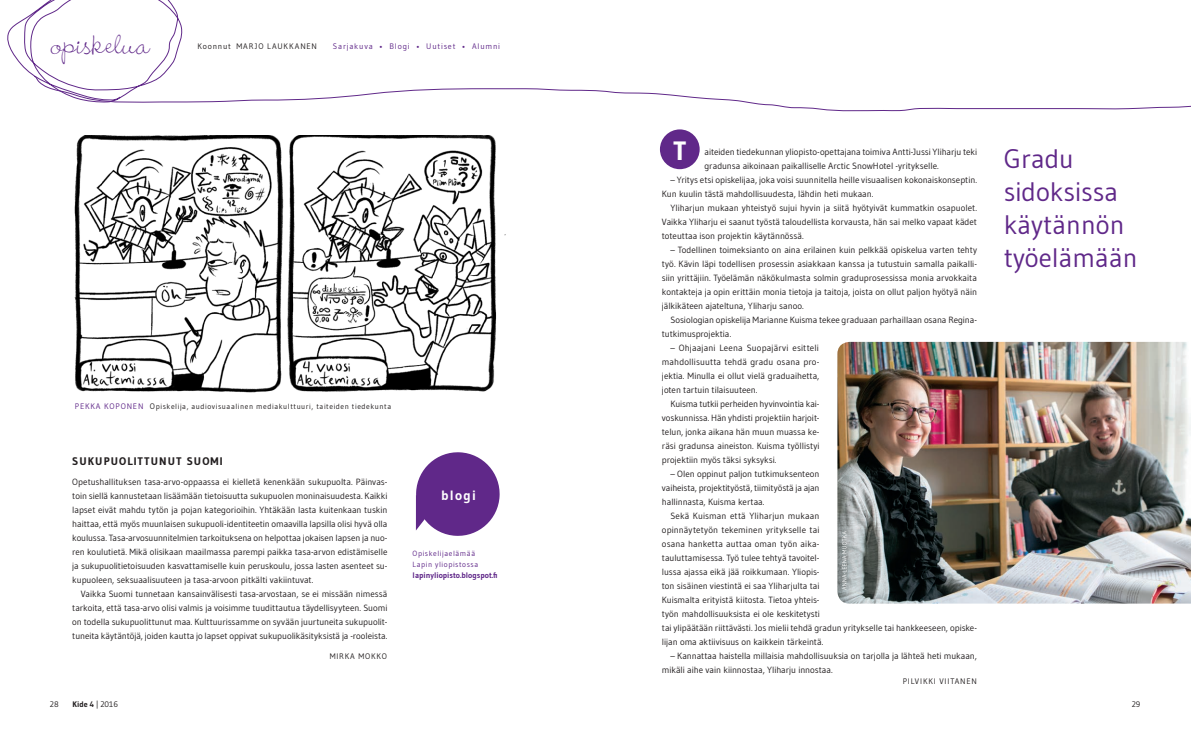
<style>
.page{position:relative;width:1191px;height:735px;background:#fff}
.page>*{position:absolute;margin:0;border:0;box-sizing:border-box;transform-origin:0 0}
.Lyhyet_leipäteksti{font:48.9px "Gudea";color:#fff}
.t1{font:300 37.8px "Wendy LP Std";letter-spacing:.01em;color:#602889}
.t2{font:26.7px/33px "Gudea";color:#602889}
.t3{font:700 26.5px "Gudea";color:#fff}
.t4{font:700 13.5px "Gudea";letter-spacing:.1em;color:#fff}
.t5{font:700 11px "Gudea";letter-spacing:.1em;color:#231f20}
.Lyhyet_leipäteksti-2{font:9px/14px "Gudea";letter-spacing:-.005em;color:#231f20;text-align:justify}
.Lyhyet_ensileipäteks{font:9px/14px "Gudea";letter-spacing:-.005em;color:#231f20}
.Leipäteksti{font:8px "Gudea";letter-spacing:.1em;color:#231f20}
.t6{font:8px "Gudea";letter-spacing:.1em;color:#602889}
.t7{font:700 8px "Gudea";color:#602889}
.t8{font:700 8px "Gudea";color:#231f20}
.t9{font:7.5px "Gudea";letter-spacing:.075em;color:#231f20}
.t10{font:7.5px "Gudea";letter-spacing:.075em;color:#602889}
.s1{font-size:8px;color:#602889}
.s2{font-size:8px}
.s3{font-weight:400}
</style>
<div class="page">
<img style="left:74px;top:135px;width:432px;height:258px">
<svg style="left:415px;top:452px;width:85px;height:84px"></svg>
<svg style="left:7px;top:0;width:176px;height:76px"></svg>
<div style="left:660px;top:129px;width:39px;height:40px;background:#602889;border-radius:50%"></div>
<svg style="left:33px;top:75px;width:1158px;height:37px"></svg>
<img style="left:837px;top:341px;width:354px;height:262px">
<svg style="left:842px;top:531px;width:4px;height:58px"></svg>
<p class="t1" style="left:51px;top:23px;width:100px">opiskelua</p>
<p class="Leipäteksti" style="left:197px;top:41px;width:121px">Koonnut MARJO LAUKKANEN</p>
<p class="t6" style="left:333px;top:41px;width:169px">Sarjakuva • Blogi • Uutiset • Alumni</p>
<p class="t9" style="left:75px;top:401px;width:318px"><span class="s1">PEKKA KOPONEN</span> <span class="s2">O</span>piskelija, audiovisuaalinen mediakulttuuri, taiteiden tiedekunta</p>
<p class="t5" style="left:72px;top:454px;width:152px">SUKUPUOLITTUNUT SUOMI</p>
<p class="Lyhyet_leipäteksti-2" style="left:72px;top:474px;width:317px">Opetushallituksen tasa-arvo-oppaassa ei kielletä kenenkään sukupuolta. Päinvas&shy;toin siellä kannustetaan lisäämään tietoisuutta sukupuolen moninaisuudesta. Kaikki lapset eivät mahdu tytön ja pojan kategorioihin. Yhtäkään lasta kuitenkaan tuskin haittaa, että myös muunlaisen sukupuoli-identiteetin omaavilla lapsilla olisi hyvä olla koulussa. Tasa-arvosuunnitelmien tarkoituksena on helpottaa jokaisen lapsen ja nuo&shy;ren koulutietä. Mikä olisikaan maailmassa parempi paikka tasa-arvon edistämiselle ja sukupuolitietoisuuden kasvattamiselle kuin peruskoulu, jossa lasten asenteet su&shy;kupuoleen, seksuaalisuuteen ja tasa-arvoon pitkälti vakiintuvat.</p>
<p class="Lyhyet_leipäteksti-2" style="left:72px;top:586px;width:317px;text-indent:9px">Vaikka Suomi tunnetaan kansainvälisesti tasa-arvostaan, se ei missään nimessä tarkoita, että tasa-arvo olisi valmis ja voisimme tuudittautua täydellisyyteen. Suomi on todella sukupuolittunut maa. Kulttuurissamme on syvään juurtuneita sukupuolit&shy;tuneita käytäntöjä, joiden kautta jo lapset oppivat sukupuolikäsityksistä ja -rooleista.</p>
<p class="Leipäteksti" style="left:330px;top:651px;width:59px">MIRKA MOKKO</p>
<p class="t4" style="left:441px;top:486px;width:37px">blogi</p>
<p class="t10" style="left:412px;top:548px;width:64px">Opiskelijaelämää</p>
<p class="t10" style="left:412px;top:559px;width:67px">Lapin yliopistossa</p>
<p class="t7" style="left:412px;top:570px;width:87px">lapinyliopisto.blogspot.fi</p>
<p class="Lyhyet_leipäteksti" style="left:668px;top:121px;width:28px">S</p>
<p class="t3" style="left:673px;top:134px;width:15px">T</p>
<p class="t2" style="left:1003px;top:142px;width:135px">Gradu sidoksissa käytännön työelämään</p>
<p class="Lyhyet_ensileipäteks" style="left:704px;top:144px;width:274px">aiteiden tiedekunnan yliopisto-opettajana toimiva Antti-Jussi Yliharju teki gradunsa aikoinaan paikalliselle Arctic SnowHotel -yritykselle.</p>
<p class="Lyhyet_leipäteksti-2" style="left:662px;top:172px;width:317px;text-indent:9px">– Yritys etsi opiskelijaa, joka voisi suunnitella heille visuaalisen kokonaiskonseptin.<br>Kun kuulin tästä mahdollisuudesta, lähdin heti mukaan.</p>
<p class="Lyhyet_leipäteksti-2" style="left:662px;top:200px;width:317px;text-indent:9px">Yliharjun mukaan yhteistyö sujui hyvin ja siitä hyötyivät kummatkin osapuolet.<br>Vaikka Yliharju ei saanut työstä taloudellista korvausta, hän sai melko vapaat kädet toteuttaa ison projektin käytännössä.</p>
<p class="Lyhyet_leipäteksti-2" style="left:662px;top:242px;width:317px;text-indent:9px">– Todellinen toimeksianto on aina erilainen kuin pelkkää opiskelua varten tehty työ. Kävin läpi todellisen prosessin asiakkaan kanssa ja tutustuin samalla paikalli&shy;siin yrittäjiin. Työelämän näkökulmasta solmin graduprosessissa monia arvokkaita kontakteja ja opin erittäin monia tietoja ja taitoja, joista on ollut paljon hyötyä näin jälkikäteen ajateltuna, Yliharju sanoo.</p>
<p class="Lyhyet_leipäteksti-2" style="left:662px;top:312px;width:316px;text-indent:9px">Sosiologian opiskelija Marianne Kuisma tekee graduaan parhaillaan osana Regina&shy;tutkimusprojektia.</p>
<p class="Lyhyet_leipäteksti-2" style="left:662px;top:340px;width:159px;text-indent:9px">– Ohjaajani Leena Suopajärvi esitteli mahdollisuutta tehdä gradu osana pro&shy;jektia. Minulla ei ollut vielä graduaihetta, joten tartuin tilaisuuteen.</p>
<p class="Lyhyet_leipäteksti-2" style="left:662px;top:396px;width:159px;text-indent:9px">Kuisma tutkii perheiden hyvinvointia kai&shy;voskunnissa. Hän yhdisti projektiin harjoit&shy;telun, jonka aikana hän muun muassa ke&shy;räsi gradunsa aineiston. Kuisma työllistyi projektiin myös täksi syksyksi.</p>
<p class="Lyhyet_leipäteksti-2" style="left:662px;top:466px;width:159px;text-indent:9px">– Olen oppinut paljon tutkimuksenteon vaiheista, projektityöstä, tiimityöstä ja ajan hallinnasta, Kuisma kertaa.</p>
<p class="Lyhyet_leipäteksti-2" style="left:662px;top:508px;width:317px;text-align:left;text-indent:9px">Sekä Kuisman että Yliharjun mukaan<br>opinnäytetyön tekeminen yritykselle tai<br>osana hanketta auttaa oman työn aika-<br>tauluttamisessa. Työ tulee tehtyä tavoitel-<br>lussa ajassa eikä jää roikkumaan. Yliopis-<br>ton sisäinen viestintä ei saa Yliharjulta tai<br>Kuismalta erityistä kiitosta. Tietoa yhteis-<br>työn mahdollisuuksista ei ole keskitetysti<br>tai ylipäätään riittävästi. Jos mielii tehdä gradun yritykselle tai hankkeeseen, opiske&shy;lijan oma aktiivisuus on kaikkein tärkeintä.</p>
<p class="Lyhyet_leipäteksti-2" style="left:662px;top:648px;width:316px;text-indent:9px">– Kannattaa haistella millaisia mahdollisuuksia on tarjolla ja lähteä heti mukaan, mikäli aihe vain kiinnostaa, Yliharju innostaa.</p>
<p class="Leipäteksti" style="left:902px;top:675px;width:76px">PILVIKKI VIITANEN</p>
<p class="Leipäteksti" style="left:50px;top:698px;width:10px">28</p>
<p class="t8" style="left:73px;top:698px;width:47px">Kide 4 <span class="s3">| 2016</span></p>
<p class="Leipäteksti" style="left:1131px;top:698px;width:10px">29</p>
</div>
